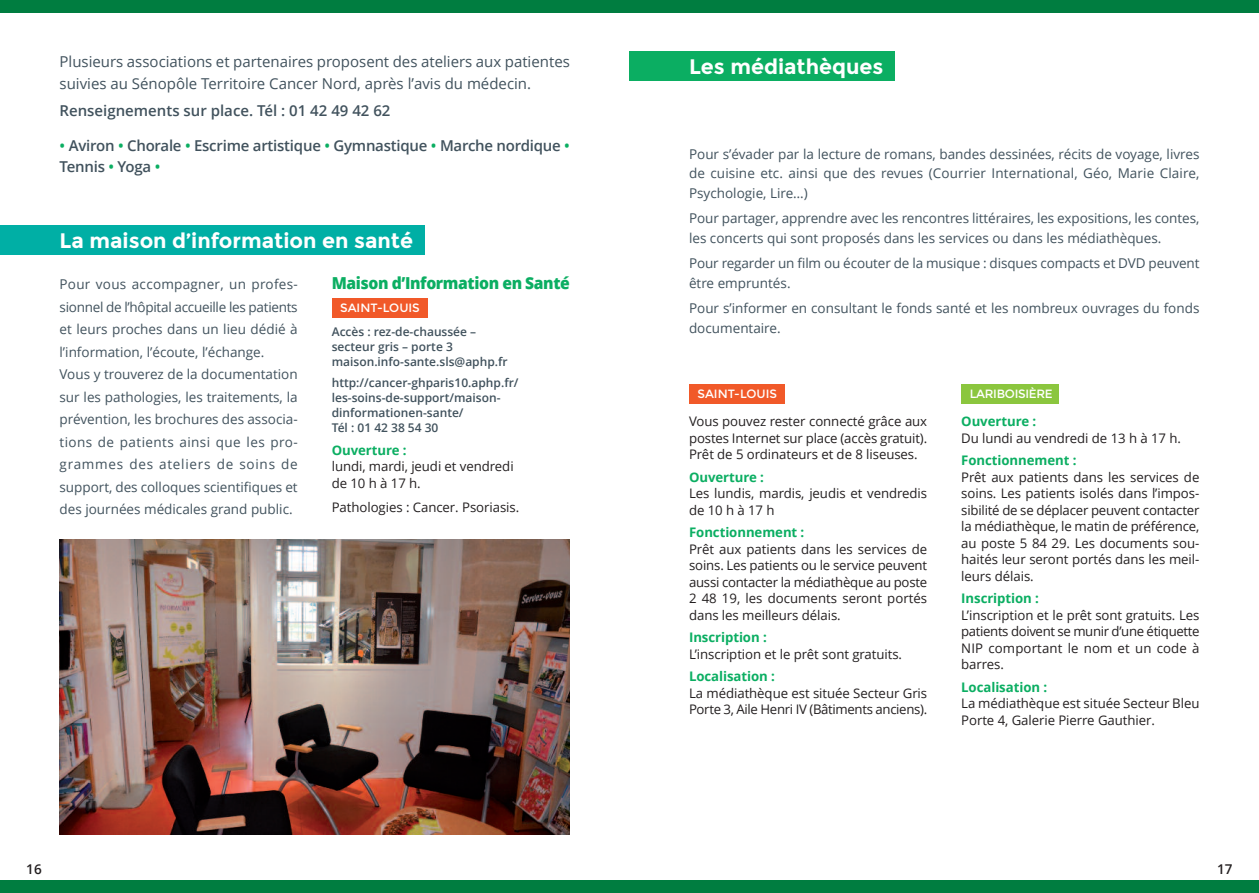
<style>
.page{position:relative;width:1259px;height:893px;background:#fff}
.page>*{position:absolute;margin:0;border:0;box-sizing:border-box;transform-origin:0 0}
.t1{font:700 21px "Montserrat";color:#fff}
.t2{font:800 16.5px "Open Sans";letter-spacing:-.025em;color:#0bae62;scale:.95 1}
.t3{font:15px/22.5px "Open Sans";color:#41525d}
.t4{font:600 15px/21px "Open Sans";letter-spacing:-.015em;color:#41525d}
.t5{font:13.5px/22.5px "Open Sans";color:#41525d}
.t6{font:600 13.5px "Open Sans";color:#231f20}
.t7{font:13.2px/16.5px "Open Sans";letter-spacing:-.005em;color:#231f20}
.t8{font:700 13.2px "Open Sans";letter-spacing:-.005em;color:#0bae62}
.t9{font:600 12px/15px "Open Sans";color:#41525d}
.t10{font:12px "Montserrat";letter-spacing:-.005em;color:#fff}
.t11{font:12px "Montserrat";letter-spacing:-.025em;color:#fff}
.s1{color:#0bae62}
</style>
<div class="page">
<img style="left:60px;top:539px;width:510px;height:295px">
<div style="left:0;top:880px;width:1259px;height:13px;background:#007d40"></div>
<div style="left:0;top:0;width:629px;height:13px;background:#007d40"></div>
<div style="left:629px;top:0;width:630px;height:13px;background:#007d40"></div>
<div style="left:0;top:225px;width:425px;height:30px;background:#00afa5"></div>
<div style="left:332px;top:299px;width:95px;height:19px;background:#f15929"></div>
<div style="left:689px;top:384px;width:95px;height:20px;background:#f15929"></div>
<div style="left:629px;top:51px;width:266px;height:30px;background:#0bae62"></div>
<div style="left:961px;top:384px;width:98px;height:20px;background:#8bc63e"></div>
<p class="t3" style="left:60px;top:50px;width:512px">Plusieurs associations et partenaires proposent des ateliers aux patientes suivies au Sénopôle Territoire Cancer Nord, après l’avis du médecin.</p>
<p class="t4" style="left:60px;top:100px;width:332px">Renseignements sur place. Tél : 01 42 49 42 62</p>
<p class="t4" style="left:60px;top:134px;width:512px"><span class="s1">•</span> Aviron <span class="s1">•</span> Chorale <span class="s1">•</span> Escrime artistique <span class="s1">•</span> Gymnastique <span class="s1">•</span> Marche nordique <span class="s1">•<br></span>Tennis <span class="s1">•</span> Yoga <span class="s1">•</span></p>
<h1 class="t1" style="left:60px;top:228px;width:355px">La maison d’information en santé</h1>
<p class="t2" style="left:332px;top:271px;width:252px">Maison d’Information en Santé</p>
<p class="t9" style="left:332px;top:324px;width:177px">Accès : rez-de-chaussée – secteur gris – porte 3 maison.info-sante.sls@aphp.fr</p>
<p class="t9" style="left:332px;top:375px;width:188px">http://cancer-ghparis10.aphp.fr/ les-soins-de-support/maison&shy;dinformationen-sante/<br>Tél : 01 42 38 54 30</p>
<p class="t8" style="left:332px;top:441px;width:76px">Ouverture :</p>
<p class="t7" style="left:332px;top:458px;width:183px">lundi, mardi, jeudi et vendredi de10hà17h.</p>
<p class="t7" style="left:332px;top:498px;width:189px">Pathologies : Cancer. Psoriasis.</p>
<p class="t5" style="left:60px;top:273px;width:240px">Pour vous accompagner, un profes&shy;sionnel de l’hôpital accueille les patients et leurs proches dans un lieu dédié à l’information, l’écoute, l’échange.<br>Vous y trouverez de la documentation sur les pathologies, les traitements, la prévention, les brochures des associa&shy;tions de patients ainsi que les pro&shy;grammes des ateliers de soins de support, des colloques scientifiques et des journées médicales grand public.</p>
<p class="t10" style="left:340px;top:301px;width:81px">SAINT-LOuIS</p>
<h1 class="t1" style="left:689px;top:53px;width:196px">Les médiathèques</h1>
<p class="t5" style="left:689px;top:144px;width:512px;line-height:19.5px;text-align:justify">Pour s’évader par la lecture de romans, bandes dessinées, récits de voyage, livres de cuisine etc. ainsi que des revues (Courrier International, Géo, Marie Claire, Psychologie, Lire…)</p>
<p class="t5" style="left:689px;top:208px;width:512px;line-height:19.5px">Pour partager, apprendre avec les rencontres littéraires, les expositions, les contes, les concerts qui sont proposés dans les services ou dans les médiathèques.</p>
<p class="t5" style="left:689px;top:253px;width:512px;line-height:19.5px">Pour regarder un film ou écouter de la musique : disques compacts et DVD peuvent être empruntés.</p>
<p class="t5" style="left:689px;top:298px;width:512px;line-height:19.5px">Pour s’informer en consultant le fonds santé et les nombreux ouvrages du fonds documentaire.</p>
<p class="t10" style="left:697px;top:386px;width:81px">SAINT-LOuIS</p>
<p class="t7" style="left:689px;top:413px;width:240px;text-align:justify">Vous pouvez rester connecté grâce aux postes Internet sur place (accès gratuit).<br>Prêt de 5 ordinateurs et de 8 liseuses.</p>
<p class="t8" style="left:689px;top:467px;width:76px">Ouverture :</p>
<p class="t7" style="left:689px;top:485px;width:240px">Les lundis, mardis, jeudis et vendredis de10hà17h</p>
<p class="t8" style="left:689px;top:523px;width:117px">Fonctionnement :</p>
<p class="t7" style="left:689px;top:540px;width:240px;text-align:justify">Prêt aux patients dans les services de soins. Les patients ou le service peuvent aussi contacter la médiathèque au poste 2 48 19, les documents seront portés dans les meilleurs délais.</p>
<p class="t8" style="left:689px;top:628px;width:79px">Inscription :</p>
<p class="t7" style="left:689px;top:645px;width:214px">L’inscription et le prêt sont gratuits.</p>
<p class="t8" style="left:689px;top:667px;width:87px">Localisation :</p>
<p class="t7" style="left:689px;top:684px;width:240px">La médiathèque est située Secteur Gris<br>Porte 3, Aile Henri IV (Bâtiments anciens).</p>
<p class="t11" style="left:969px;top:386px;width:84px">LARIBOISIÈRE</p>
<p class="t8" style="left:961px;top:412px;width:76px">Ouverture :</p>
<p class="t7" style="left:961px;top:429px;width:221px">Du lundi au vendredi de 13 h à 17 h.</p>
<p class="t8" style="left:961px;top:451px;width:117px">Fonctionnement :</p>
<p class="t7" style="left:961px;top:468px;width:240px;text-align:justify">Prêt aux patients dans les services de soins. Les patients isolés dans l’impos&shy;sibilité de se déplacer peuvent contacter la médiathèque, le matin de préférence, au poste 5 84 29. Les documents sou&shy;haités leur seront portés dans les meil&shy;leurs délais.</p>
<p class="t8" style="left:961px;top:589px;width:79px">Inscription :</p>
<p class="t7" style="left:961px;top:606px;width:240px;text-align:justify">L’inscription et le prêt sont gratuits. Les patients doivent se munir d’une étiquette NIP comportant le nom et un code à barres.</p>
<p class="t8" style="left:961px;top:678px;width:87px">Localisation :</p>
<p class="t7" style="left:961px;top:695px;width:240px">La médiathèque est située Secteur Bleu<br>Porte 4, Galerie Pierre Gauthier.</p>
<p class="t6" style="left:26px;top:859px;width:17px">16</p>
<p class="t6" style="left:1217px;top:859px;width:17px">17</p>
</div>
